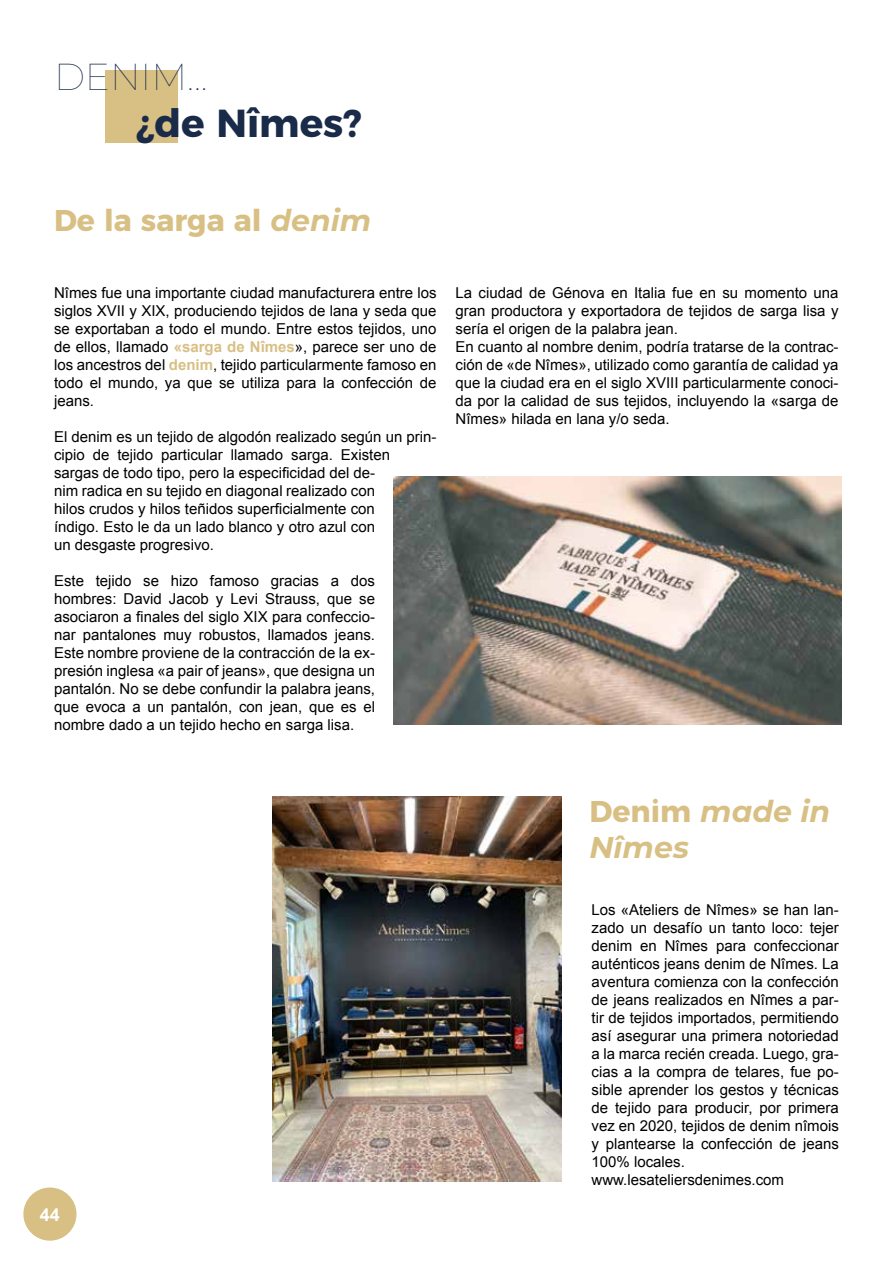
<style>
.page{position:relative;width:893px;height:1263px;background:#fff}
.page>*{position:absolute;margin:0;border:0;box-sizing:border-box;transform-origin:0 0}
.t1{font:700 39px "Montserrat";color:#1a2b4a}
.t2{font:100 37.5px "Montserrat";color:#1a2b4a}
.t3{font:700 30px "Montserrat";color:#d8c084}
.t4{font:italic 700 30px/36px "Montserrat";color:#d8c084}
.t5{font:700 18px "Arial";color:#fff}
.t6{font:15px/18px "Arial";color:#000}
.s1{font-style:italic}
.s2{font-weight:700;color:#d8c084}
.s3{font-style:normal}
</style>
<div class="page">
<div style="left:23px;top:1187px;width:54px;height:54px;background:#d8c084;border-radius:50%"></div>
<div style="left:105px;top:71px;width:73px;height:72px;background:#d8c084"></div>
<img style="left:272px;top:796px;width:289px;height:386px">
<img style="left:393px;top:477px;width:449px;height:248px">
<h2 class="t2" style="left:54px;top:52px;width:155px">DENIM...</h2>
<h1 class="t1" style="left:136px;top:91px;width:227px">¿de Nîmes?</h1>
<h3 class="t3" style="left:54px;top:196px;width:319px">De la sarga al <span class="s1">denim</span></h3>
<p class="t6" style="left:54px;top:284px;width:384px;text-align:justify">Nîmes fue una importante ciudad manufacturera entre los siglos XVII y XIX, produciendo tejidos de lana y seda que se exportaban a todo el mundo. Entre estos tejidos, uno de ellos, llamado <span class="s2">«sarga de Nîmes</span>», parece ser uno de los ancestros del <span class="s2">denim</span>, tejido particularmente famoso en todo el mundo, ya que se utiliza para la confección de jeans.</p>
<p class="t6" style="left:54px;top:428px;width:384px">El denim es un tejido de algodón realizado según un prin&shy;cipio de tejido particular llamado sarga. Existen sargas de todo tipo, pero la especificidad del de-<br>nim radica en su tejido en diagonal realizado con<br>hilos crudos y hilos teñidos superficialmente con<br>índigo. Esto le da un lado blanco y otro azul con<br>un desgaste progresivo.</p>
<p class="t6" style="left:54px;top:572px;width:322px;text-align:justify">Este tejido se hizo famoso gracias a dos hombres: David Jacob y Levi Strauss, que se asociaron a finales del siglo XIX para confeccio&shy;nar pantalones muy robustos, llamados jeans.<br>Este nombre proviene de la contracción de la ex&shy;presión inglesa «a pair of jeans», que designa un pantalón. No se debe confundir la palabra jeans, que evoca a un pantalón, con jean, que es el nombre dado a un tejido hecho en sarga lisa.</p>
<p class="t6" style="left:455px;top:284px;width:385px">La ciudad de Génova en Italia fue en su momento una gran productora y exportadora de tejidos de sarga lisa y sería el origen de la palabra jean.<br>En cuanto al nombre denim, podría tratarse de la contrac&shy;ción de «de Nîmes», utilizado como garantía de calidad ya que la ciudad era en el siglo XVIII particularmente conoci&shy;da por la calidad de sus tejidos, incluyendo la «sarga de Nîmes» hilada en lana y/o seda.</p>
<p class="t5" style="left:40px;top:1202px;width:22px">44</p>
<h3 class="t4" style="left:589px;top:792px;width:242px"><span class="s3">Denim</span> made in<br>Nîmes</h3>
<p class="t6" style="left:591px;top:900px;width:249px">Los «Ateliers de Nîmes» se han lan&shy;zado un desafío un tanto loco: tejer denim en Nîmes para confeccionar auténticos jeans denim de Nîmes. La aventura comienza con la confección de jeans realizados en Nîmes a par&shy;tir de tejidos importados, permitiendo así asegurar una primera notoriedad a la marca recién creada. Luego, gra&shy;cias a la compra de telares, fue po&shy;sible aprender los gestos y técnicas de tejido para producir, por primera vez en 2020, tejidos de denim nîmois y plantearse la confección de jeans 100% locales. www.lesateliersdenimes.com</p>
</div>
